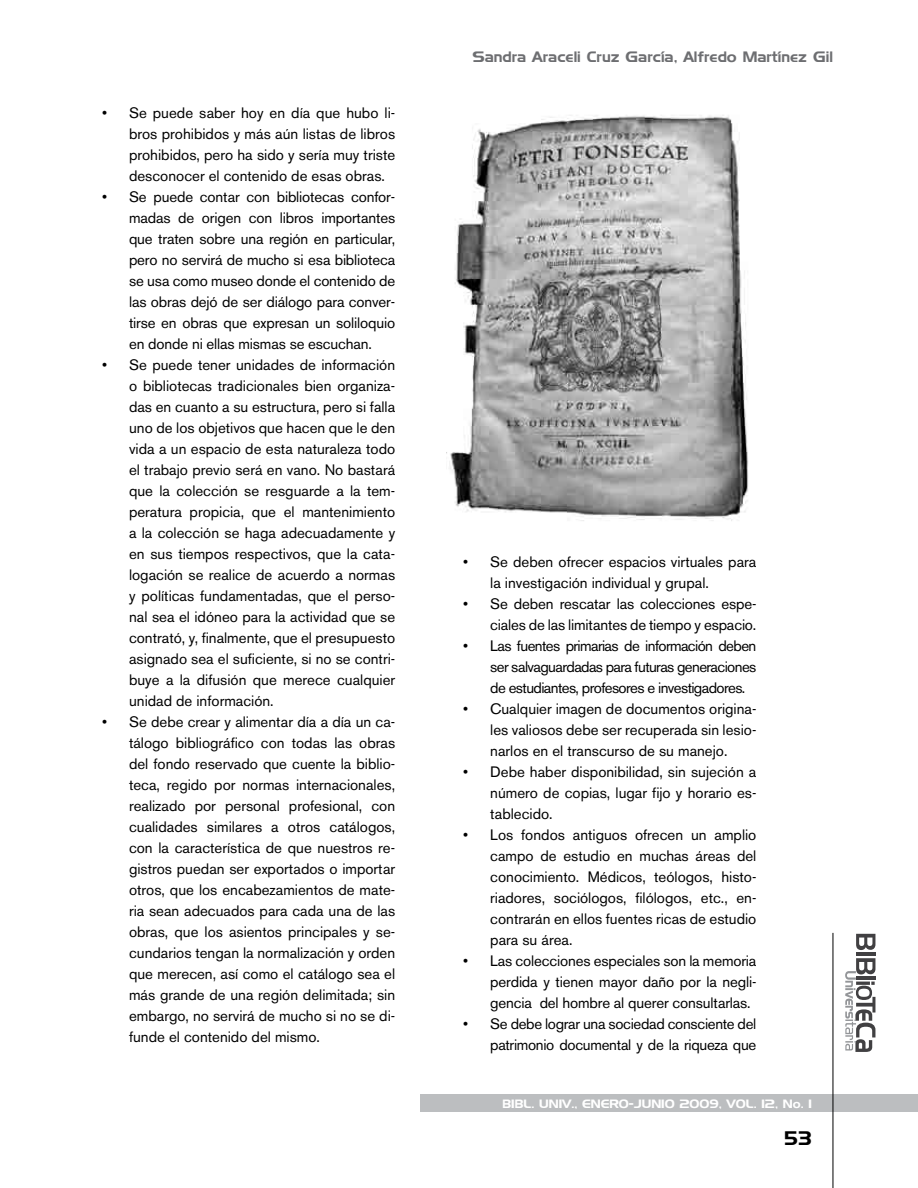
<style>
.page{position:relative;width:918px;height:1188px;background:#fff}
.page>*{position:absolute;margin:0;border:0;box-sizing:border-box;transform-origin:0 0}
.t1{font:19.5px "Denmark";color:#000}
.t2{font:15px/21px "Akzidenz Grotesk BE";color:#000;text-align:justify}
.t3{font:15px/21px "Akzidenz Grotesk BE";letter-spacing:-.02em;color:#000;text-align:right}
.t4{font:15px "Denmark";color:#6d6e71}
.t5{font:12px "Denmark";color:#fff}
</style>
<div class="page">
<div style="left:421px;top:1094px;width:497px;height:17px;background:#bcbec0"></div>
<hr style="left:833px;top:933px;width:1px;height:255px;background:#000">
<svg style="left:856px;top:934px;width:19px;height:16px"></svg>
<hr style="left:856px;top:952px;width:19px;height:4px;background:#414042">
<svg style="left:845px;top:958px;width:30px;height:94px"></svg>
<img style="left:446px;top:115px;width:302px;height:406px">
<p class="t2" style="left:129px;top:102px;width:268px;text-indent:-27px">• Se puede saber hoy en día que hubo li&shy;bros prohibidos y más aún listas de libros prohibidos, pero ha sido y sería muy triste desconocer el contenido de esas obras.</p>
<p class="t2" style="left:129px;top:186px;width:268px;text-indent:-27px">• Se puede contar con bibliotecas confor&shy;madas de origen con libros importantes que traten sobre una región en particular, pero no servirá de mucho si esa biblioteca se usa como museo donde el contenido de las obras dejó de ser diálogo para conver&shy;tirse en obras que expresan un soliloquio en donde ni ellas mismas se escuchan.</p>
<p class="t2" style="left:129px;top:354px;width:268px;text-indent:-27px">• Se puede tener unidades de información o bibliotecas tradicionales bien organiza&shy;das en cuanto a su estructura, pero si falla uno de los objetivos que hacen que le den vida a un espacio de esta naturaleza todo el trabajo previo será en vano. No bastará que la colección se resguarde a la tem&shy;peratura propicia, que el mantenimiento a la colección se haga adecuadamente y en sus tiempos respectivos, que la cata&shy;logación se realice de acuerdo a normas y políticas fundamentadas, que el perso&shy;nal sea el idóneo para la actividad que se contrató, y, finalmente, que el presupuesto asignado sea el suficiente, si no se contri&shy;buye a la difusión que merece cualquier unidad de información.</p>
<p class="t2" style="left:129px;top:711px;width:268px;text-indent:-27px">• Se debe crear y alimentar día a día un ca&shy;tálogo bibliográfico con todas las obras del fondo reservado que cuente la biblio&shy;teca, regido por normas internacionales, realizado por personal profesional, con cualidades similares a otros catálogos, con la característica de que nuestros re&shy;gistros puedan ser exportados o importar otros, que los encabezamientos de mate&shy;ria sean adecuados para cada una de las obras, que los asientos principales y se&shy;cundarios tengan la normalización y orden que merecen, así como el catálogo sea el más grande de una región delimitada; sin embargo, no servirá de mucho si no se di&shy;funde el contenido del mismo.</p>
<p class="t4" style="left:472px;top:48px;width:362px">Sandra Araceli Cruz García, Alfredo Martínez Gil</p>
<p class="t2" style="left:490px;top:552px;width:268px;text-indent:-27px">• Se deben ofrecer espacios virtuales para la investigación individual y grupal.</p>
<p class="t2" style="left:463px;top:594px;width:295px;text-align:right">• Se deben rescatar las colecciones espe&shy;ciales de las limitantes de tiempo y espacio.</p>
<p class="t2" style="left:490px;top:636px;width:268px;text-indent:-27px">• Las fuentes primarias de información deben ser salvaguardadas para futuras generaciones de estudiantes, profesores e investigadores.</p>
<p class="t2" style="left:490px;top:699px;width:268px;text-indent:-27px">• Cualquier imagen de documentos origina&shy;les valiosos debe ser recuperada sin lesio&shy;narlos en el transcurso de su manejo.</p>
<p class="t2" style="left:490px;top:762px;width:268px;text-indent:-27px">• Debe haber disponibilidad, sin sujeción a número de copias, lugar fijo y horario es&shy;tablecido.</p>
<p class="t2" style="left:490px;top:825px;width:268px;text-indent:-27px">• Los fondos antiguos ofrecen un amplio campo de estudio en muchas áreas del conocimiento. Médicos, teólogos, histo&shy;riadores, sociólogos, filólogos, etc., en&shy;contrarán en ellos fuentes ricas de estudio para su área.</p>
<p class="t2" style="left:490px;top:951px;width:268px;text-indent:-27px">• Las colecciones especiales son la memoria perdida y tienen mayor daño por la negli&shy;gencia del hombre al querer consultarlas.</p>
<p class="t3" style="left:463px;top:1014px;width:295px">• Se debe lograr una sociedad consciente del patrimonio documental y de la riqueza que</p>
<p class="t5" style="left:503px;top:1096px;width:311px">BIBL. UNIV., ENERO-JUNIO 2009, VOL. 12, No. 1</p>
<h1 class="t1" style="left:784px;top:1127px;width:29px">53</h1>
</div>
